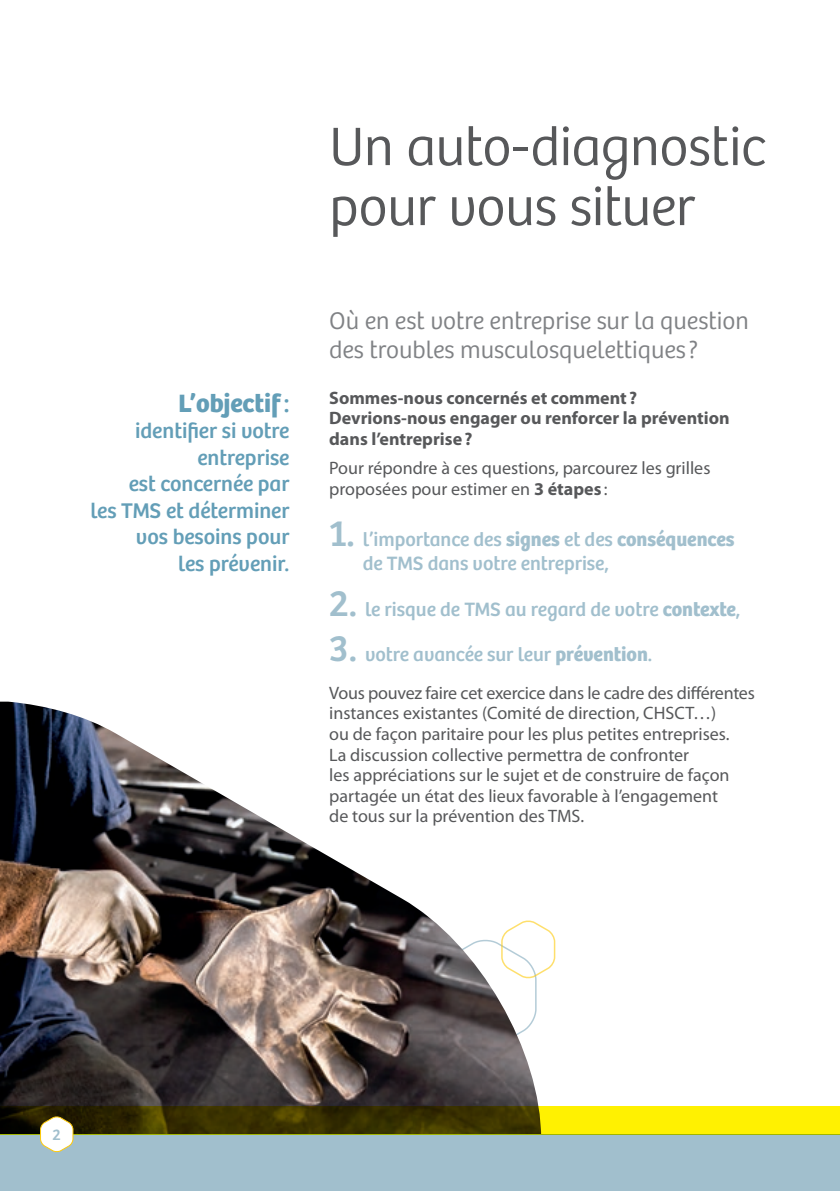
<style>
.page{position:relative;width:840px;height:1191px;background:#fff}
.page>*{position:absolute;margin:0;border:0;box-sizing:border-box;transform-origin:0 0}
.t1{font:300 56px/60px "Bree";letter-spacing:-.01em;color:#57585a}
.t2{font:700 26px "Bree";color:#639eb7}
.t3{font:300 25px/29px "Bree";color:#808285}
.t4{font:22px/26.4px "Bree";color:#639eb7;text-align:right}
.t5{font:20px/24px "Bree";color:#a1bfcd}
.t6{font:18px/20.6px "Myriad Pro";color:#57585a}
.t7{font:700 18px/20.6px "Myriad Pro";color:#57585a}
.t8{font:16px "Bree";color:#a1bfcd}
.s1{font-weight:400}
.s2{font-weight:700}
.s3{font-size:38px}
</style>
<div class="page">
<svg style="left:541px;top:925px;width:14px;height:48px"></svg>
<img style="left:0;top:701px;width:541px;height:405px">
<div style="left:0;top:1134px;width:839px;height:57px;background:#a1bfcd"></div>
<svg style="left:0;top:1106px;width:839px;height:28px;background:#7f7500"></svg>
<svg style="left:39px;top:1115px;width:35px;height:38px"></svg>
<h2 class="t2" style="left:178px;top:387px;width:112px">L’objectif<span class="s1">:</span></h2>
<p class="t4" style="left:90px;top:418px;width:200px">identifier si votre entreprise<br>est concernée par<br>les TMS et déterminer vos besoins pour<br>les prévenir.</p>
<h1 class="t1" style="left:329px;top:117px;width:438px">Un auto-diagnostic pour vous situer</h1>
<h3 class="t3" style="left:329px;top:306px;width:421px">Où en est votre entreprise sur la question des troubles musculosquelettiques ?</h3>
<p class="t7" style="left:329px;top:387px;width:402px">Sommes-nous concernés et comment ?<br>Devrions-nous engager ou renforcer la prévention dans l’entreprise?</p>
<p class="t6" style="left:329px;top:457px;width:382px">Pour répondre à ces questions, parcourez les grilles proposées pour estimer en <span class="s2">3 étapes</span> :</p>
<p class="t5" style="left:362px;top:527px;width:373px;text-indent:-34px"><span class="s3">1.</span> l’importance des <span class="s2">signes</span> et des <span class="s2">conséquences </span>de TMS dans votre entreprise,</p>
<p class="t5" style="left:329px;top:597px;width:412px"><span class="s3">2.</span> le risque de TMS au regard de votre <span class="s2">contexte</span>,</p>
<p class="t5" style="left:329px;top:642px;width:324px"><span class="s3">3.</span> votre avancée sur leur <span class="s2">prévention</span>.</p>
<p class="t6" style="left:329px;top:682px;width:427px">Vous pouvez faire cet exercice dans le cadre des différentes instances existantes (Comité de direction, CHSCT…)<br>ou de façon paritaire pour les plus petites entreprises.<br>La discussion collective permettra de confronter<br>les appréciations sur le sujet et de construire de façon partagée un état des lieux favorable à l’engagement<br>de tous sur la prévention des TMS.</p>
<p class="t8" style="left:53px;top:1125px;width:10px">2</p>
</div>
